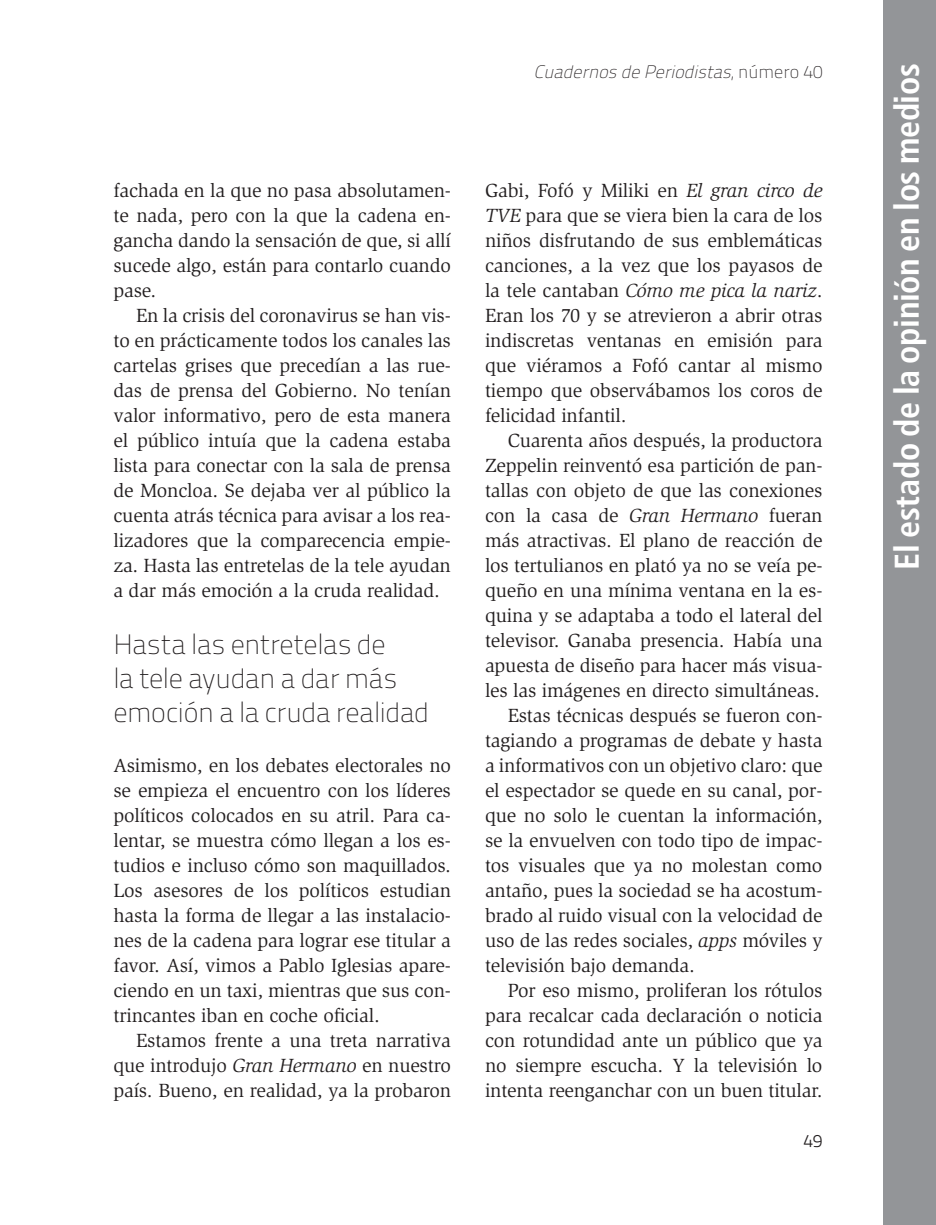
<style>
.page{position:relative;width:936px;height:1225px;background:#fff}
.page>*{position:absolute;margin:0;border:0;box-sizing:border-box;transform-origin:0 0}
.t1{font:700 condensed 34px "Frutiger LT";letter-spacing:-.01em;color:#fff}
.SUMARIOS{font:100 28px/34px "Titillium Text 22 L";letter-spacing:-.01em;color:#231f20}
.TEXTO_con_sangría{font:19.6px/25px "Slimbach Std";letter-spacing:-.01em;color:#231f20;text-align:justify}
.TEXTO_SIN_sangría{font:19.6px/25px "Slimbach Std";letter-spacing:-.01em;color:#231f20;text-align:justify}
.LADILLO{font:19.6px/25px "Slimbach Std";letter-spacing:-.01em;color:#231f20;text-align:justify}
.t2{font:italic 100 18px "Titillium Text 22 L";color:#231f20}
.t3{font:300 18px "Titillium Text 22 L";color:#231f20}
.s1{font-style:italic}
.s2{font-style:normal}
</style>
<div class="page">
<div style="left:883px;top:0;width:52px;height:1225px;background:#939598"></div>
<p class="LADILLO" style="left:113px;top:178px;width:339px">fachada en la que no pasa absolutamen&shy;te nada, pero con la que la cadena en&shy;gancha dando la sensación de que, si allí sucede algo, están para contarlo cuando pase.</p>
<p class="TEXTO_con_sangría" style="left:113px;top:303px;width:339px;text-indent:23px">En la crisis del coronavirus se han vis&shy;to en prácticamente todos los canales las cartelas grises que precedían a las rue&shy;das de prensa del Gobierno. No tenían valor informativo, pero de esta manera el público intuía que la cadena estaba lista para conectar con la sala de prensa de Moncloa. Se dejaba ver al público la cuenta atrás técnica para avisar a los rea&shy;lizadores que la comparecencia empie&shy;za. Hasta las entretelas de la tele ayudan a dar más emoción a la cruda realidad.</p>
<p class="SUMARIOS" style="left:113px;top:626px;width:317px">Hasta las entretelas de<br>la tele ayudan a dar más emoción a la cruda realidad</p>
<p class="TEXTO_SIN_sangría" style="left:113px;top:753px;width:339px">Asimismo, en los debates electorales no se empieza el encuentro con los líderes políticos colocados en su atril. Para ca&shy;lentar, se muestra cómo llegan a los es&shy;tudios e incluso cómo son maquillados.<br>Los asesores de los políticos estudian hasta la forma de llegar a las instalacio&shy;nes de la cadena para lograr ese titular a favor. Así, vimos a Pablo Iglesias apare&shy;ciendo en un taxi, mientras que sus con&shy;trincantes iban en coche oficial.</p>
<p class="TEXTO_con_sangría" style="left:113px;top:1028px;width:339px;text-indent:23px">Estamos frente a una treta narrativa que introdujo <span class="s1">Gran Hermano</span> en nuestro país. Bueno, en realidad, ya la probaron</p>
<p class="t2" style="left:534px;top:59px;width:290px">CuadernosdePeriodistas<span class="s2">, n ú m e r o 4 0</span></p>
<h1 class="t1" style="left:886px;top:570px;width:508px;rotate:-90deg">El estado de la opinión en los medios</h1>
<p class="TEXTO_con_sangría" style="left:485px;top:178px;width:339px">Gabi, Fofó y Miliki en <span class="s1">El gran circo de TVE</span> para que se viera bien la cara de los niños disfrutando de sus emblemáticas canciones, a la vez que los payasos de la tele cantaban <span class="s1">Cómo me pica la nariz</span>.<br>Eran los 70 y se atrevieron a abrir otras indiscretas ventanas en emisión para que viéramos a Fofó cantar al mismo tiempo que observábamos los coros de felicidad infantil.</p>
<p class="TEXTO_con_sangría" style="left:485px;top:428px;width:339px;text-indent:23px">Cuarenta años después, la productora Zeppelin reinventó esa partición de pan&shy;tallas con objeto de que las conexiones con la casa de <span class="s1">Gran Hermano</span> fueran más atractivas. El plano de reacción de los tertulianos en plató ya no se veía pe&shy;queño en una mínima ventana en la es&shy;quina y se adaptaba a todo el lateral del televisor. Ganaba presencia. Había una apuesta de diseño para hacer más visua&shy;les las imágenes en directo simultáneas.</p>
<p class="TEXTO_con_sangría" style="left:485px;top:703px;width:339px;text-indent:23px">Estas técnicas después se fueron con&shy;tagiando a programas de debate y hasta a informativos con un objetivo claro: que el espectador se quede en su canal, por&shy;que no solo le cuentan la información, se la envuelven con todo tipo de impac&shy;tos visuales que ya no molestan como antaño, pues la sociedad se ha acostum&shy;brado al ruido visual con la velocidad de uso de las redes sociales, <span class="s1">apps</span> móviles y televisión bajo demanda.</p>
<p class="TEXTO_con_sangría" style="left:485px;top:978px;width:339px;text-indent:23px">Por eso mismo, proliferan los rótulos para recalcar cada declaración o noticia con rotundidad ante un público que ya no siempre escucha. Y la televisión lo intenta reenganchar con un buen titular.</p>
<p class="t3" style="left:803px;top:1128px;width:21px">49</p>
</div>
